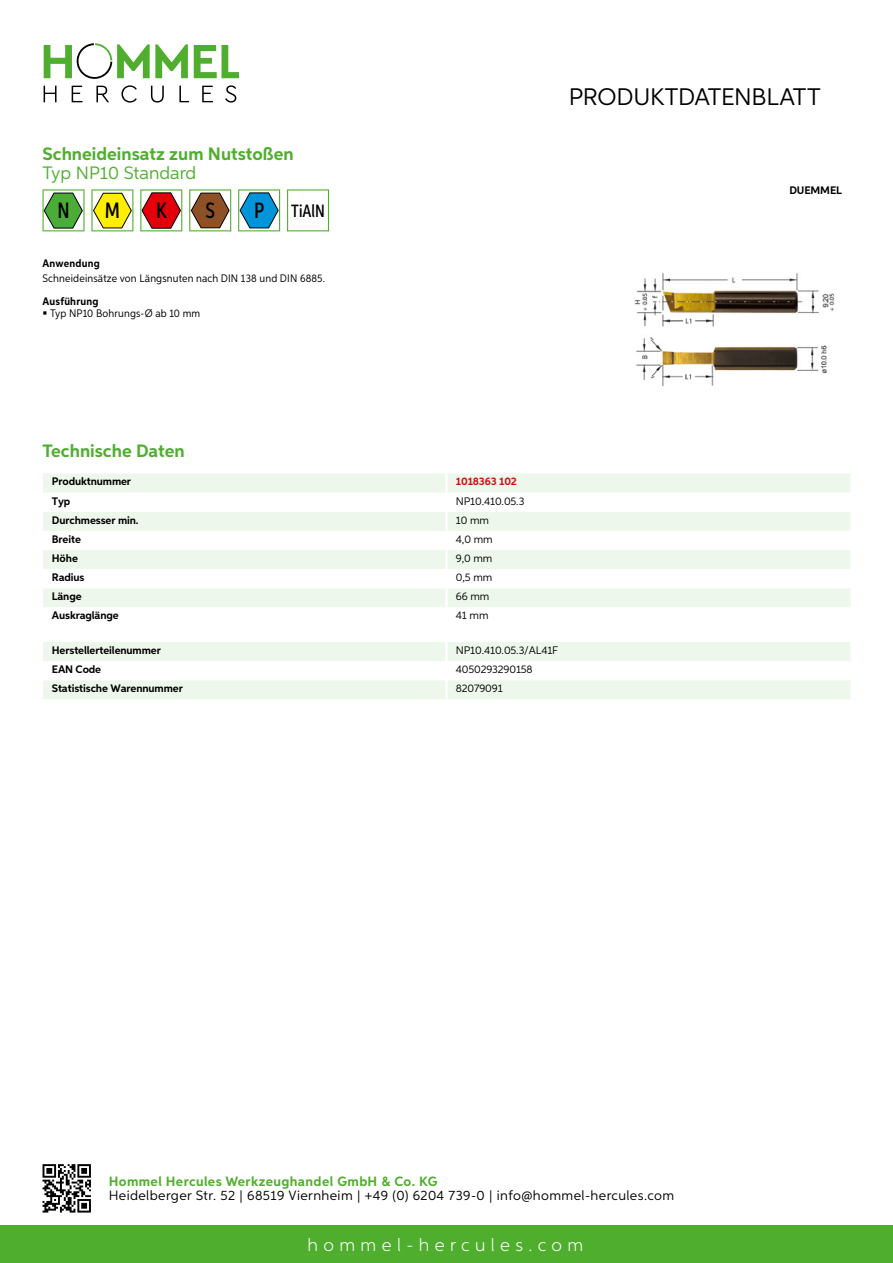
<style>
.page{position:relative;width:893px;height:1263px;background:#fff}
.page>*{position:absolute;margin:0;border:0;box-sizing:border-box;transform-origin:0 0}
.t1{font:24px "Aspira";letter-spacing:-.01em;color:#000}
.t2{font:500 22.2px "Aspira XX Nar";color:#000}
.t3{font:700 18px "Aspira";color:#50ae2f}
.t4{font:300 18px "Aspira";letter-spacing:.3em;color:#fff}
.t5{font:18px "Aspira";color:#50ae2f}
.t6{font:500 17.85px "Aspira XX Nar";color:#000}
.t7{font:13.5px "Aspira";letter-spacing:.03em;color:#000}
.t8{font:700 13.5px "Aspira";letter-spacing:.03em;color:#50ae2f}
.t9{font:700 10.95px "Aspira";letter-spacing:-.01em;color:#000}
.t10{font:10.95px "Aspira";letter-spacing:-.01em;color:#000}
.t11{font:10.95px "Aspira Nar";letter-spacing:.015em;color:#000}
.t12{font:700 10.95px "Aspira Nar";letter-spacing:.02em;color:#000}
.t13{font:700 10.95px "Aspira";letter-spacing:-.01em;color:#cd1013}
.s1{font-size:22.2px}
</style>
<div class="page">
<div style="left:0;top:1226px;width:893px;height:37px;background:#50ae2f"></div>
<svg style="left:43px;top:1164px;width:48px;height:48px"></svg>
<svg style="left:194px;top:45px;width:45px;height:33px"></svg>
<svg style="left:44px;top:43px;width:144px;height:36px"></svg>
<svg style="left:44px;top:86px;width:13px;height:16px"></svg>
<svg style="left:72px;top:86px;width:10px;height:16px"></svg>
<svg style="left:96px;top:86px;width:13px;height:16px"></svg>
<svg style="left:121px;top:85px;width:16px;height:18px"></svg>
<svg style="left:151px;top:86px;width:13px;height:17px"></svg>
<svg style="left:179px;top:86px;width:10px;height:16px"></svg>
<svg style="left:202px;top:86px;width:11px;height:16px"></svg>
<svg style="left:225px;top:85px;width:11px;height:18px"></svg>
<div style="left:43px;top:474px;width:807px;height:18px;background:#eef7eb"></div>
<svg style="left:43px;top:512px;width:807px;height:95px;fill:#eef7eb"></svg>
<hr style="left:445px;top:473px;width:3px;height:20px;background:#fff">
<hr style="left:445px;top:512px;width:3px;height:19px;background:#fff">
<hr style="left:445px;top:531px;width:3px;height:19px;background:#fff">
<hr style="left:445px;top:550px;width:3px;height:19px;background:#fff">
<hr style="left:445px;top:569px;width:3px;height:19px;background:#fff">
<hr style="left:445px;top:588px;width:3px;height:19px;background:#fff">
<svg style="left:43px;top:642px;width:807px;height:57px"></svg>
<hr style="left:445px;top:680px;width:3px;height:19px;background:#fff">
<svg style="left:43px;top:189px;width:42px;height:42px"></svg>
<svg style="left:91px;top:189px;width:42px;height:42px"></svg>
<svg style="left:140px;top:189px;width:42px;height:42px"></svg>
<svg style="left:189px;top:189px;width:42px;height:42px"></svg>
<svg style="left:238px;top:189px;width:42px;height:42px"></svg>
<svg style="left:287px;top:189px;width:42px;height:42px"></svg>
<img style="left:634px;top:272px;width:201px;height:114px">
<h3 class="t3" style="left:43px;top:142px;width:253px">Schneideinsatz zum Nutstoßen</h3>
<h3 class="t5" style="left:43px;top:162px;width:155px">Typ N P10 Standard</h3>
<h2 class="t2" style="left:57px;top:197px;width:14px">N</h2>
<h2 class="t2" style="left:105px;top:197px;width:17px">M</h2>
<h2 class="t2" style="left:156px;top:197px;width:12px">K</h2>
<h2 class="t2" style="left:205px;top:197px;width:11px">S</h2>
<h3 class="t6" style="left:254px;top:200px;width:72px"><span class="s1">P</span> TiAlN</h3>
<p class="t12" style="left:43px;top:257px;width:59px">Anwendung</p>
<p class="t11" style="left:43px;top:272px;width:284px">Schneideinsätze von Längsnuten nach DIN 138 und DIN 6885.</p>
<p class="t12" style="left:43px;top:294px;width:58px">Ausführung</p>
<p class="t11" style="left:50px;top:307px;width:152px">Typ NP10 Bohrungs-Ø ab 10 mm</p>
<h1 class="t1" style="left:569px;top:82px;width:253px">Produktdatenblatt</h1>
<p class="t9" style="left:789px;top:183px;width:54px">DUEMMEL</p>
<h3 class="t3" style="left:43px;top:439px;width:144px">Technische Daten</h3>
<p class="t9" style="left:52px;top:475px;width:81px">Produktnummer</p>
<p class="t13" style="left:456px;top:475px;width:63px">1018363 102</p>
<p class="t9" style="left:52px;top:494px;width:20px">Typ</p>
<p class="t10" style="left:456px;top:494px;width:70px">N P10.410.05.3</p>
<p class="t9" style="left:52px;top:513px;width:88px">Durchmesser min.</p>
<p class="t10" style="left:456px;top:513px;width:35px">10 mm</p>
<p class="t9" style="left:52px;top:532px;width:31px">Breite</p>
<p class="t10" style="left:456px;top:532px;width:38px">4,0 mm</p>
<p class="t9" style="left:52px;top:551px;width:28px">Höhe</p>
<p class="t10" style="left:456px;top:551px;width:38px">9,0 mm</p>
<p class="t9" style="left:52px;top:571px;width:34px">Radius</p>
<p class="t10" style="left:456px;top:571px;width:38px">0,5 mm</p>
<p class="t9" style="left:52px;top:590px;width:31px">Länge</p>
<p class="t10" style="left:456px;top:590px;width:35px">66 mm</p>
<p class="t9" style="left:52px;top:609px;width:68px">Auskraglänge</p>
<p class="t10" style="left:456px;top:609px;width:34px">41 mm</p>
<p class="t9" style="left:52px;top:643px;width:111px">Herstellerteilenummer</p>
<p class="t10" style="left:456px;top:643px;width:104px">N P10.410.05.3/AL41F</p>
<p class="t9" style="left:52px;top:662px;width:51px">EAN Code</p>
<p class="t10" style="left:456px;top:663px;width:78px">4050293290158</p>
<p class="t9" style="left:52px;top:682px;width:132px">Statistische Warennummer</p>
<p class="t10" style="left:456px;top:682px;width:48px">82079091</p>
<p class="t8" style="left:109px;top:1172px;width:330px">Hommel Hercules Werkzeughandel GmbH &amp; Co. KG</p>
<p class="t7" style="left:109px;top:1187px;width:567px">Heidelberger Str. 52 | 68519 Viernheim | +49 (0) 6204 739-0 | info@hommel-hercules.com</p>
<h3 class="t4" style="left:307px;top:1234px;width:277px">hommel-hercules.com</h3>
</div>
